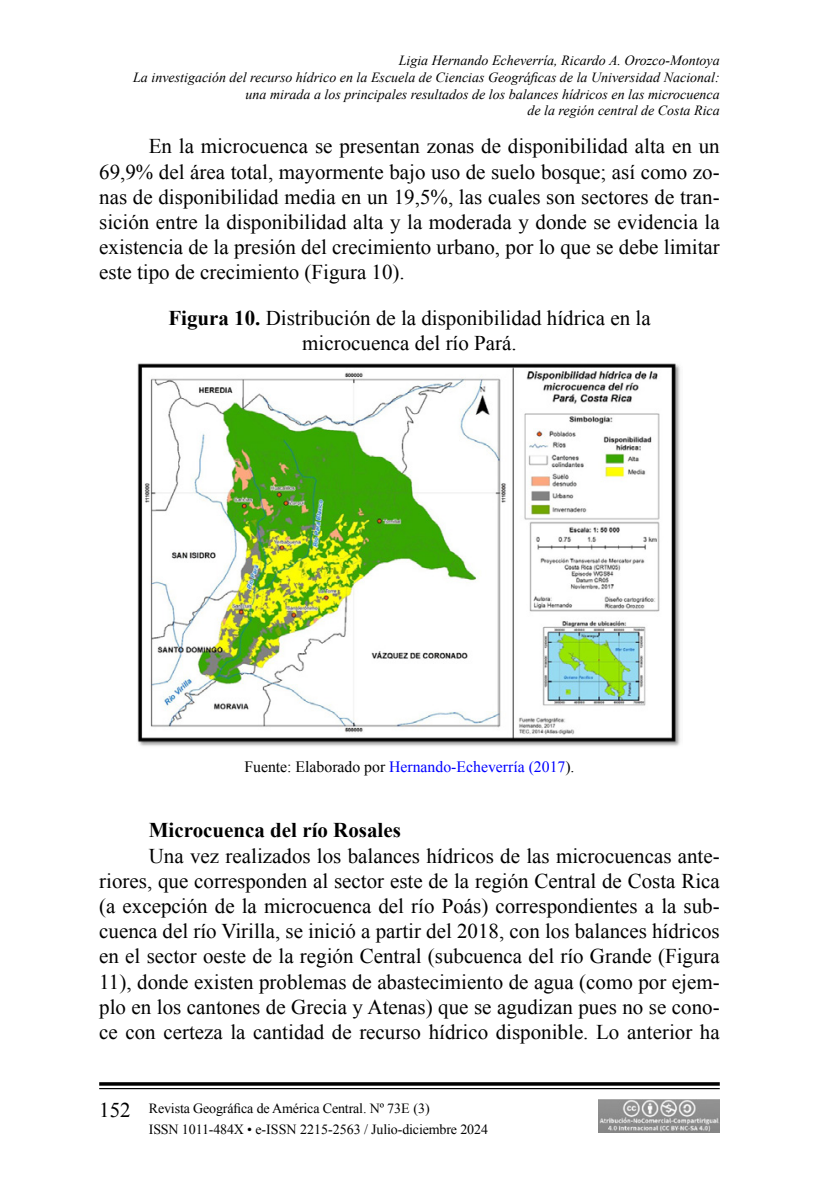
<style>
.page{position:relative;width:819px;height:1197px;background:#fff}
.page>*{position:absolute;margin:0;border:0;box-sizing:border-box;transform-origin:0 0}
.Texto_general{font:21px/25.2px "Times New Roman";color:#000;text-align:justify}
.Titulo_Cuad-Fig-Map-Tab{font:21px/25.2px "Times New Roman";color:#000;text-align:center}
.Subtitulo_2{font:700 21px "Times New Roman";color:#000}
.Fuente{font:15.75px "Times New Roman";color:#00f}
.t1{font:italic 14px/16.8px "Times New Roman";color:#000;text-align:right}
.t2{font:14px/21px "Times New Roman";letter-spacing:-.01em;color:#000}
.s1{font-weight:700}
.s2{color:#000}
.s3{font-size:21px}
</style>
<div class="page">
<svg style="left:99px;top:1082px;width:621px;height:4px;background:#1f1f1f"></svg>
<hr style="left:99px;top:1088px;width:621px;height:1px;background:#000">
<img style="left:599px;top:1099px;width:121px;height:34px">
<img style="left:137px;top:363px;width:543px;height:383px">
<p class="t1" style="left:133px;top:52px;width:588px">Ligia Hernando Echeverría, Ricardo A. Orozco-Montoya<br>La investigación del recurso hídrico en la Escuela de Ciencias Geográficas de la Universidad Nacional: una mirada a los principales resultados de los balances hídricos en las microcuenca<br>de la región central de Costa Rica</p>
<p class="Texto_general" style="left:99px;top:134px;width:622px;text-indent:50px">En la microcuenca se presentan zonas de disponibilidad alta en un 69,9% del área total, mayormente bajo uso de suelo bosque; así como zo&shy;nas de disponibilidad media en un 19,5%, las cuales son sectores de tran&shy;sición entre la disponibilidad alta y la moderada y donde se evidencia la existencia de la presión del crecimiento urbano, por lo que se debe limitar este tipo de crecimiento (Figura 10).</p>
<p class="Titulo_Cuad-Fig-Map-Tab" style="left:168px;top:305px;width:484px"><span class="s1">Figura 10.</span> Distribución de la disponibilidad hídrica en la microcuenca del río Pará.</p>
<p class="Fuente" style="left:244px;top:757px;width:332px"><span class="s2">Fuente: Elaborado por</span> Hernando-Echeverría (2017<span class="s2">).</span></p>
<p class="Subtitulo_2" style="left:149px;top:816px;width:254px">Microcuenca del río Rosales</p>
<p class="Texto_general" style="left:99px;top:843px;width:622px;text-indent:50px">Una vez realizados los balances hídricos de las microcuencas ante&shy;riores, que corresponden al sector este de la región Central de Costa Rica (a excepción de la microcuenca del río Poás) correspondientes a la sub&shy;cuenca del río Virilla, se inició a partir del 2018, con los balances hídricos en el sector oeste de la región Central (subcuenca del río Grande (Figura 11), donde existen problemas de abastecimiento de agua (como por ejem&shy;plo en los cantones de Grecia y Atenas) que se agudizan pues no se cono&shy;ce con certeza la cantidad de recurso hídrico disponible. Lo anterior ha</p>
<p class="t2" style="left:149px;top:1097px;width:341px;text-indent:-50px"><span class="s3">152</span> Revista Geográfica de América Central. Nº 73E (3)<br>ISSN 1011-484X • e-ISSN 2215-2563 / Julio-diciembre 2024</p>
</div>
